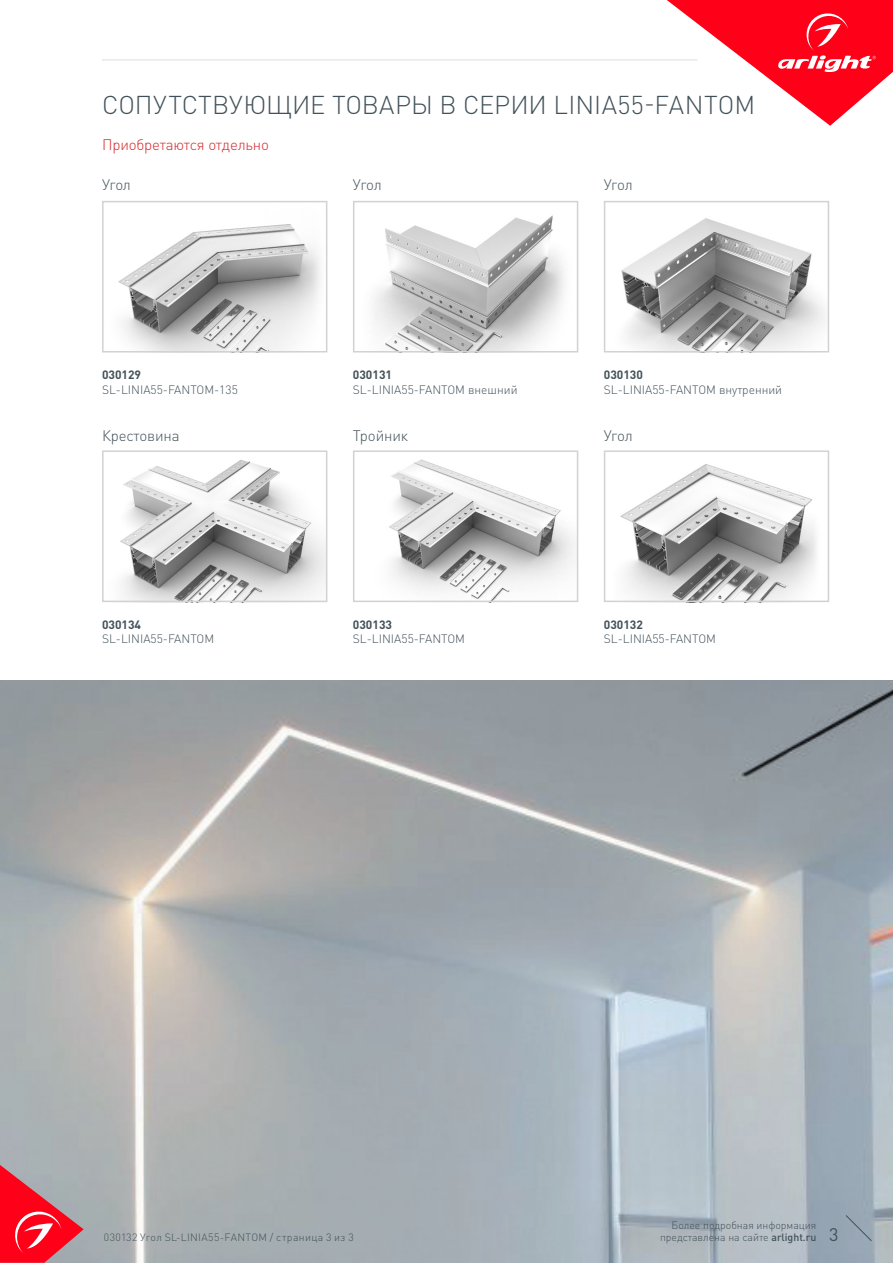
<style>
.page{position:relative;width:893px;height:1263px;background:#fff}
.page>*{position:absolute;margin:0;border:0;box-sizing:border-box;transform-origin:0 0}
.t1{font:300 25.5px "DIN Pro";color:#425159}
.t2{font:18px "DIN Pro";color:#425159}
.t3{font:300 15px "DIN Pro";letter-spacing:-.02em;color:#425159}
.t4{font:300 15px "DIN Pro";letter-spacing:-.01em;color:#d5262a}
.t5{font:300 12px "DIN Pro";color:#425159}
.t6{font:700 12px "DIN Pro";color:#425159}
.t7{font:300 10.5px/12.6px "DIN Pro";color:#425159;text-align:right}
.t8{font:300 10.5px "DIN Pro";letter-spacing:.04em;color:#425159}
.s1{font-weight:500}
</style>
<div class="page">
<img style="left:0;top:680px;width:893px;height:583px">
<svg style="left:0;top:1165px;width:84px;height:98px"></svg>
<svg style="left:845px;top:1215px;width:27px;height:26px"></svg>
<svg style="left:667px;top:0;width:226px;height:126px"></svg>
<hr style="left:102px;top:60px;width:595px;height:1px;background:#dcdddf">
<img style="left:118px;top:224px;width:202px;height:125px">
<div style="left:102px;top:201px;width:225px;height:151px;border:2px solid #d1d2d4"></div>
<img style="left:621px;top:218px;width:204px;height:131px">
<div style="left:604px;top:201px;width:225px;height:151px;border:2px solid #d1d2d4"></div>
<img style="left:373px;top:215px;width:192px;height:134px">
<div style="left:353px;top:201px;width:225px;height:151px;border:2px solid #d1d2d4"></div>
<img style="left:620px;top:464px;width:196px;height:135px">
<div style="left:604px;top:450px;width:225px;height:152px;border:2px solid #d1d2d4"></div>
<img style="left:389px;top:459px;width:186px;height:140px">
<div style="left:353px;top:450px;width:225px;height:152px;border:2px solid #d1d2d4"></div>
<img style="left:120px;top:460px;width:204px;height:139px">
<div style="left:102px;top:450px;width:225px;height:152px;border:2px solid #d1d2d4"></div>
<h1 class="t1" style="left:102px;top:87px;width:655px">СОПУТСТВУЮЩИЕ ТОВАРЫ В СЕРИИ LINIA55-FANTOM</h1>
<p class="t4" style="left:102px;top:134px;width:168px">Приобретаются отдельно</p>
<p class="t3" style="left:102px;top:174px;width:30px">Угол</p>
<p class="t3" style="left:353px;top:174px;width:30px">Угол</p>
<p class="t3" style="left:604px;top:174px;width:30px">Угол</p>
<p class="t6" style="left:102px;top:367px;width:41px">030129</p>
<p class="t5" style="left:102px;top:381px;width:137px">SL-LINIA55-FANTOM-135</p>
<p class="t6" style="left:353px;top:367px;width:41px">030131</p>
<p class="t5" style="left:353px;top:381px;width:166px">SL-LINIA55-FANTOM внешний</p>
<p class="t6" style="left:604px;top:367px;width:41px">030130</p>
<p class="t5" style="left:604px;top:381px;width:180px">SL-LINIA55-FANTOM внутренний</p>
<p class="t3" style="left:102px;top:425px;width:79px">Крестовина</p>
<p class="t3" style="left:353px;top:425px;width:57px">Тройник</p>
<p class="t3" style="left:604px;top:425px;width:30px">Угол</p>
<p class="t6" style="left:102px;top:616px;width:41px">030134</p>
<p class="t5" style="left:102px;top:631px;width:114px">SL-LINIA55-FANTOM</p>
<p class="t6" style="left:353px;top:616px;width:41px">030133</p>
<p class="t5" style="left:353px;top:631px;width:114px">SL-LINIA55-FANTOM</p>
<p class="t6" style="left:604px;top:616px;width:41px">030132</p>
<p class="t5" style="left:604px;top:631px;width:114px">SL-LINIA55-FANTOM</p>
<p class="t7" style="left:660px;top:1218px;width:158px">Более подробная информация представлена на сайте <span class="s1">arlight.ru</span></p>
<p class="t8" style="left:104px;top:1230px;width:251px">030132 Угол SL-LINIA55-FANTOM / страница 3 из 3</p>
<h2 class="t2" style="left:829px;top:1222px;width:11px">3</h2>
</div>
